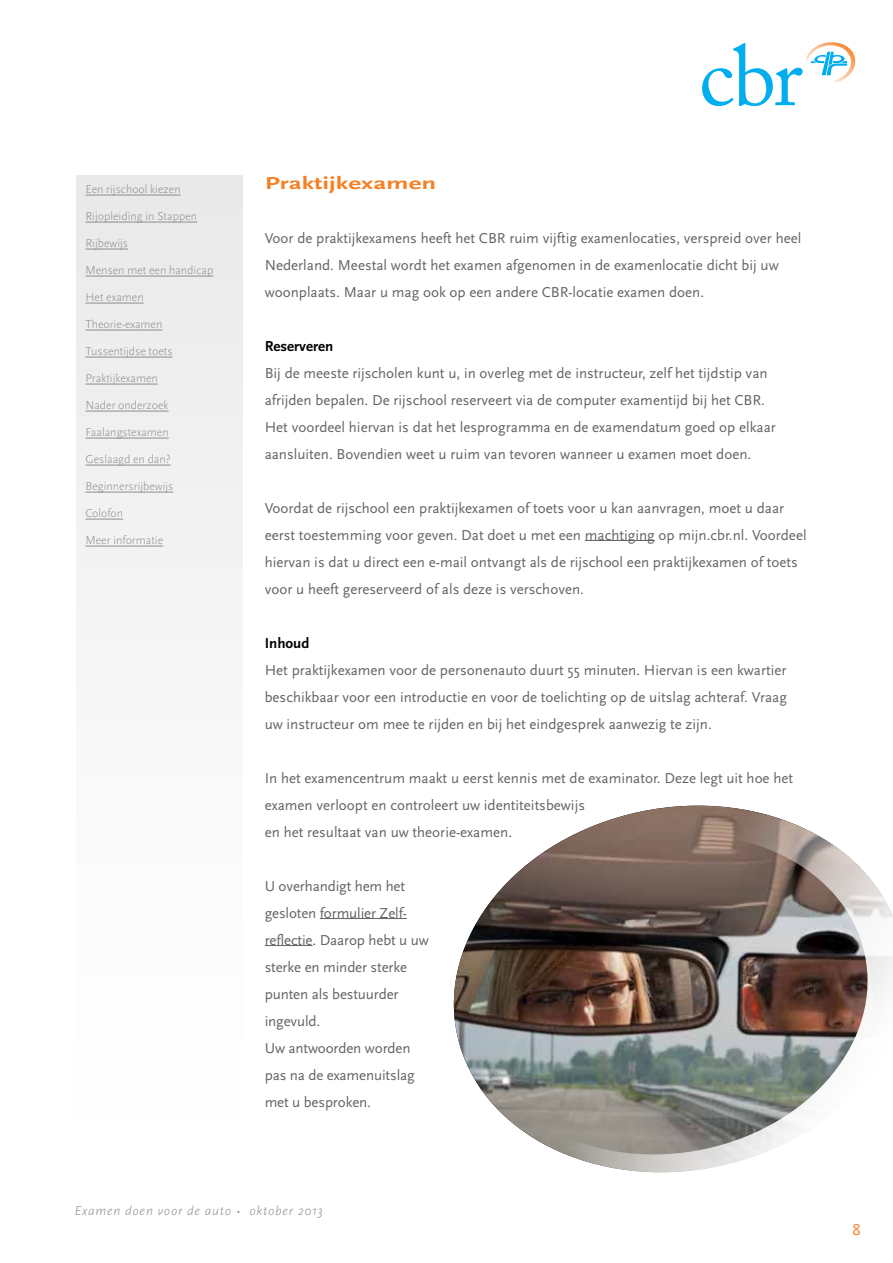
<style>
.page{position:relative;width:893px;height:1263px;background:#fff}
.page>*{position:absolute;margin:0;border:0;box-sizing:border-box;transform-origin:0 0}
.t1{font:700 18px "Scala Sans Pro";color:#f58025;scale:1.5 1}
.t2{font:16.5px "Scala Sans Pro";color:#f58025}
.t3{font:15px/27px "Scala Sans Pro";color:#636466}
.t4{font:700 15px "Scala Sans Pro";color:#000}
.t5{font:italic 300 13.5px "Scala Sans Pro";letter-spacing:.05em;color:#8a8c8e}
.t6{font:300 12px "Scala Sans Pro";color:#8a8c8e}
</style>
<div class="page">
<div style="left:77px;top:175px;width:166px;height:948px;background:#f6f6f6"></div>
<hr style="left:85px;top:195px;width:96px;height:1px;background:#8a8c8e">
<hr style="left:85px;top:222px;width:112px;height:1px;background:#8a8c8e">
<hr style="left:85px;top:249px;width:43px;height:1px;background:#8a8c8e">
<hr style="left:85px;top:276px;width:128px;height:1px;background:#8a8c8e">
<hr style="left:85px;top:303px;width:59px;height:1px;background:#8a8c8e">
<hr style="left:85px;top:330px;width:77px;height:1px;background:#8a8c8e">
<hr style="left:85px;top:357px;width:88px;height:1px;background:#8a8c8e">
<hr style="left:85px;top:384px;width:73px;height:1px;background:#8a8c8e">
<hr style="left:85px;top:411px;width:84px;height:1px;background:#8a8c8e">
<hr style="left:85px;top:438px;width:84px;height:1px;background:#8a8c8e">
<hr style="left:85px;top:465px;width:86px;height:1px;background:#8a8c8e">
<hr style="left:85px;top:492px;width:89px;height:1px;background:#8a8c8e">
<hr style="left:85px;top:519px;width:38px;height:1px;background:#8a8c8e">
<hr style="left:85px;top:546px;width:78px;height:1px;background:#8a8c8e">
<svg style="left:453px;top:805px;width:440px;height:368px"></svg>
<svg style="left:702px;top:42px;width:153px;height:64px"></svg>
<hr style="left:585px;top:540px;width:70px;height:1px;background:#636466">
<hr style="left:320px;top:918px;width:87px;height:1px;background:#636466">
<hr style="left:265px;top:945px;width:47px;height:1px;background:#636466">
<p class="t6" style="left:85px;top:181px;width:97px">Een rijschool kiezen</p>
<p class="t6" style="left:85px;top:208px;width:113px">Rijopleiding in Stappen</p>
<p class="t6" style="left:85px;top:235px;width:44px">Rijbewijs</p>
<p class="t6" style="left:85px;top:262px;width:129px">Mensen met een handicap</p>
<p class="t6" style="left:85px;top:289px;width:60px">Het examen</p>
<p class="t6" style="left:85px;top:316px;width:79px">Theorie-examen</p>
<p class="t6" style="left:85px;top:343px;width:89px">Tussentijdse toets</p>
<p class="t6" style="left:85px;top:370px;width:74px">Praktijkexamen</p>
<p class="t6" style="left:85px;top:397px;width:85px">Nader onderzoek</p>
<p class="t6" style="left:85px;top:424px;width:85px">Faalangstexamen</p>
<p class="t6" style="left:85px;top:451px;width:87px">Geslaagd en dan?</p>
<p class="t6" style="left:85px;top:478px;width:90px">Beginnersrijbewijs</p>
<p class="t6" style="left:85px;top:505px;width:39px">Colofon</p>
<p class="t6" style="left:85px;top:532px;width:79px">Meer informatie</p>
<p class="t1" style="left:265px;top:171px;width:116px">Praktijkexamen</p>
<p class="t3" style="left:265px;top:224px;width:538px">Voor de praktijkexamens heeft het CBR ruim vijftig examenlocaties, verspreid over heel<br>Nederland. Meestal wordt het examen afgenomen in de examenlocatie dicht bij uw woonplaats. Maar u mag ook op een andere CBR-locatie examen doen.</p>
<p class="t4" style="left:265px;top:336px;width:70px">Reserveren</p>
<p class="t3" style="left:265px;top:359px;width:513px">Bij de meeste rijscholen kunt u, in overleg met de instructeur, zelf het tijdstip van afrijden bepalen. De rijschool reserveert via de computer examentijd bij het CBR.<br>Het voordeel hiervan is dat het lesprogramma en de examendatum goed op elkaar aansluiten. Bovendien weet u ruim van tevoren wanneer u examen moet doen.</p>
<p class="t3" style="left:265px;top:494px;width:543px">Voordat de rijschool een praktijkexamen of toets voor u kan aanvragen, moet u daar eerst toestemming voor geven. Dat doet u met een machtiging op mijn.cbr.nl. Voordeel hiervan is dat u direct een e-mail ontvangt als de rijschool een praktijkexamen of toets voor u heeft gereserveerd of als deze is verschoven.</p>
<p class="t4" style="left:265px;top:633px;width:46px">Inhoud</p>
<p class="t3" style="left:265px;top:656px;width:524px;text-align:justify">Het praktijkexamen voor de personenauto duurt 55 minuten. Hiervan is een kwartier beschikbaar voor een introductie en voor de toelichting op de uitslag achteraf. Vraag uw instructeur om mee te rijden en bij het eindgesprek aanwezig te zijn.</p>
<p class="t3" style="left:265px;top:764px;width:530px">In het examencentrum maakt u eerst kennis met de examinator. Deze legt uit hoe het examen verloopt en controleert uw identiteitsbewijs<br>en het resultaat van uw theorie-examen.</p>
<p class="t3" style="left:265px;top:872px;width:166px">U overhandigt hem het gesloten formulier Zelf&shy;reflectie. Daarop hebt u uw sterke en minder sterke punten als bestuurder ingevuld.<br>Uw antwoorden worden pas na de examenuitslag met u besproken.</p>
<p class="t5" style="left:74px;top:1202px;width:250px">Examen doen voor de auto • oktober 2013</p>
<p class="t2" style="left:853px;top:1219px;width:10px">8</p>
</div>
